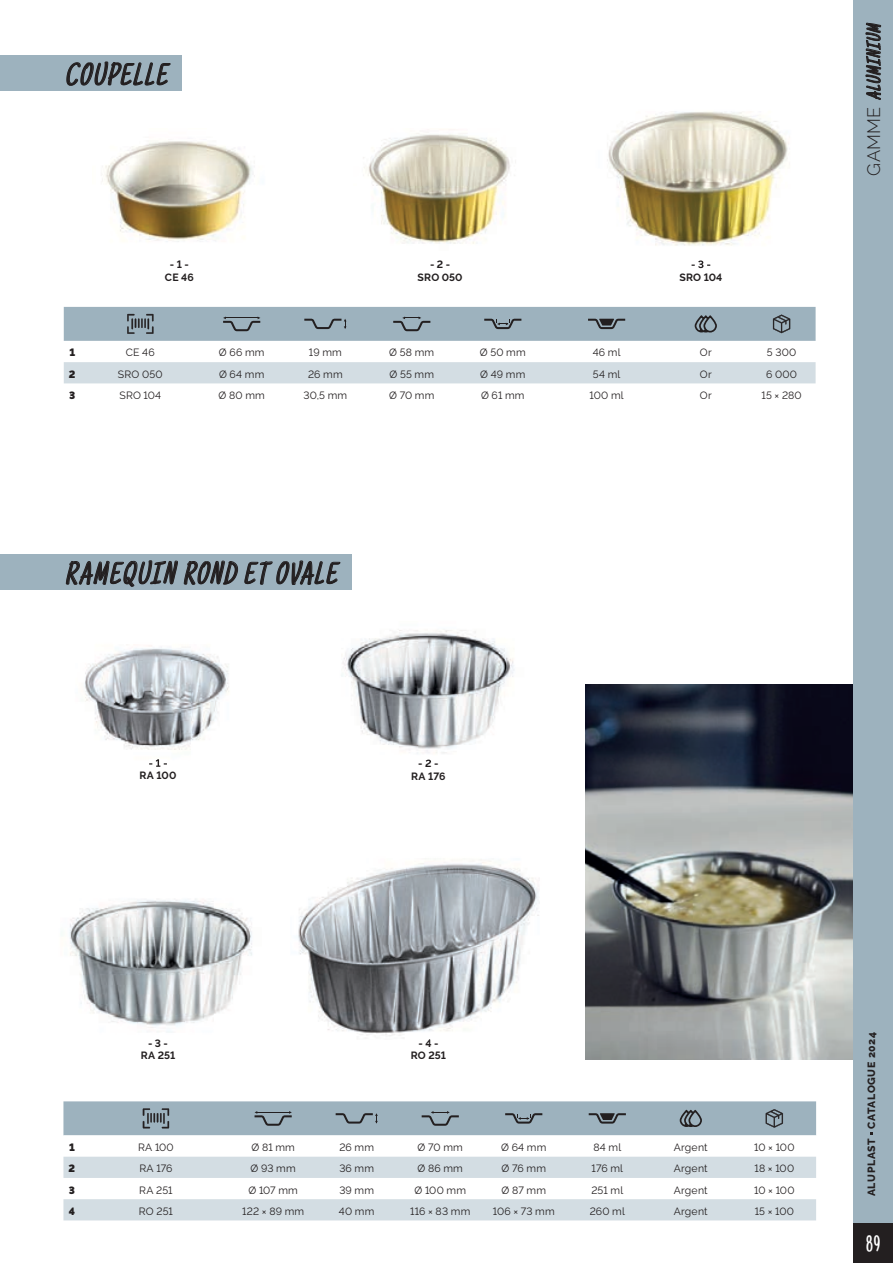
<style>
.page{position:relative;width:893px;height:1263px;background:#fff}
.page>*{position:absolute;margin:0;border:0;box-sizing:border-box;transform-origin:0 0}
.t1{font:italic 31.5px "Just Another Hand";color:#231f20}
.t2{font:22.5px "Just Another Hand";color:#fff}
.t3{font:italic 19.5px "Just Another Hand";color:#231f20}
.t4{font:10.5px "Raleway";letter-spacing:.02em;color:#231f20}
.t5{font:700 10.5px/12.6px "Raleway";letter-spacing:.01em;color:#231f20;text-align:center}
.t6{font:800 10.5px "Raleway";letter-spacing:.055em;color:#231f20}
.t7{font:900 10.5px "Raleway";color:#231f20}
.s1{font-family:"Raleway";font-weight:300;font-style:normal;font-size:18px}
</style>
<div class="page">
<img style="left:69px;top:899px;width:183px;height:134px">
<div style="left:0;top:55px;width:181px;height:36px;background:#9db2be"></div>
<svg style="left:66px;top:61px;width:105px;height:25px"></svg>
<svg style="left:64px;top:307px;width:752px;height:76px"></svg>
<img style="left:102px;top:141px;width:153px;height:101px">
<img style="left:363px;top:133px;width:147px;height:111px">
<img style="left:607px;top:111px;width:181px;height:158px">
<img style="left:691px;top:260px;width:19px;height:8px">
<img style="left:585px;top:684px;width:269px;height:375px">
<div style="left:0;top:554px;width:351px;height:36px;background:#9db2be"></div>
<svg style="left:66px;top:560px;width:172px;height:27px"></svg>
<svg style="left:244px;top:560px;width:97px;height:25px"></svg>
<svg style="left:63px;top:1157px;width:753px;height:63px;fill:#d3dde3"></svg>
<svg style="left:63px;top:1101px;width:753px;height:56px"></svg>
<img style="left:85px;top:645px;width:144px;height:105px">
<img style="left:149px;top:759px;width:18px;height:8px">
<img style="left:341px;top:630px;width:173px;height:130px">
<img style="left:298px;top:860px;width:242px;height:176px">
<div style="left:854px;top:0;width:39px;height:1263px;background:#9db2be"></div>
<svg style="left:866px;top:23px;width:15px;height:77px"></svg>
<div style="left:854px;top:1224px;width:39px;height:39px;background:#231f20"></div>
<h1 class="t1" style="left:64px;top:57px;width:114px">COUPELLE</h1>
<p class="t5" style="left:165px;top:258px;width:30px">- 1 -<br>CE 46</p>
<p class="t5" style="left:418px;top:258px;width:47px">- 2 -<br>SRO 050</p>
<p class="t5" style="left:679px;top:271px;width:45px">SRO 104</p>
<p class="t7" style="left:69px;top:347px;width:7px">1</p>
<p class="t4" style="left:126px;top:347px;width:30px">CE 46</p>
<p class="t4" style="left:219px;top:347px;width:47px">Ø 66 mm</p>
<p class="t4" style="left:309px;top:347px;width:34px">19 mm</p>
<p class="t4" style="left:389px;top:347px;width:47px">Ø 58 mm</p>
<p class="t4" style="left:480px;top:347px;width:47px">Ø 50 mm</p>
<p class="t4" style="left:593px;top:347px;width:29px">46 ml</p>
<p class="t4" style="left:700px;top:347px;width:13px">Or</p>
<p class="t4" style="left:767px;top:347px;width:31px">5 300</p>
<p class="t7" style="left:69px;top:368px;width:8px">2</p>
<p class="t4" style="left:118px;top:368px;width:46px">SRO 050</p>
<p class="t4" style="left:219px;top:368px;width:47px">Ø 64 mm</p>
<p class="t4" style="left:308px;top:368px;width:36px">26 mm</p>
<p class="t4" style="left:389px;top:368px;width:46px">Ø 55 mm</p>
<p class="t4" style="left:480px;top:368px;width:47px">Ø 49 mm</p>
<p class="t4" style="left:593px;top:368px;width:29px">54 ml</p>
<p class="t4" style="left:700px;top:368px;width:13px">Or</p>
<p class="t4" style="left:766px;top:368px;width:32px">6 000</p>
<p class="t7" style="left:69px;top:389px;width:8px">3</p>
<p class="t4" style="left:119px;top:389px;width:43px">SRO 104</p>
<p class="t4" style="left:219px;top:389px;width:48px">Ø 80 mm</p>
<p class="t4" style="left:304px;top:389px;width:45px">30,5 mm</p>
<p class="t4" style="left:389px;top:389px;width:47px">Ø 70 mm</p>
<p class="t4" style="left:481px;top:389px;width:45px">Ø 61 mm</p>
<p class="t4" style="left:590px;top:389px;width:36px">100 ml</p>
<p class="t4" style="left:700px;top:389px;width:13px">Or</p>
<p class="t4" style="left:761px;top:389px;width:42px">15 × 280</p>
<h1 class="t1" style="left:64px;top:555px;width:284px">RAMEQUINRONDETOVALE</h1>
<h3 class="t3" style="left:863px;top:176px;width:159px;rotate:-90deg"><span class="s1">G A M M E</span> ALUMINIUM</h3>
<p class="t5" style="left:140px;top:769px;width:38px">RA 100</p>
<p class="t5" style="left:411px;top:757px;width:36px">- 2 -<br>RA 176</p>
<p class="t5" style="left:141px;top:1037px;width:36px">- 3 -<br>RA 251</p>
<p class="t5" style="left:411px;top:1037px;width:37px">- 4 -<br>RO 251</p>
<p class="t7" style="left:69px;top:1141px;width:7px">1</p>
<p class="t4" style="left:138px;top:1141px;width:37px">RA 100</p>
<p class="t4" style="left:251px;top:1141px;width:45px">Ø 81 mm</p>
<p class="t4" style="left:339px;top:1141px;width:36px">26 mm</p>
<p class="t4" style="left:418px;top:1141px;width:47px">Ø 70 mm</p>
<p class="t4" style="left:501px;top:1141px;width:47px">Ø 64 mm</p>
<p class="t4" style="left:593px;top:1141px;width:29px">84 ml</p>
<p class="t4" style="left:674px;top:1141px;width:35px">Argent</p>
<p class="t4" style="left:754px;top:1141px;width:42px">10 × 100</p>
<p class="t7" style="left:69px;top:1162px;width:8px">2</p>
<p class="t4" style="left:139px;top:1162px;width:35px">RA 176</p>
<p class="t4" style="left:251px;top:1162px;width:47px">Ø 93 mm</p>
<p class="t4" style="left:339px;top:1162px;width:36px">36 mm</p>
<p class="t4" style="left:418px;top:1162px;width:47px">Ø 86 mm</p>
<p class="t4" style="left:502px;top:1162px;width:46px">Ø 76 mm</p>
<p class="t4" style="left:591px;top:1162px;width:33px">176 ml</p>
<p class="t4" style="left:674px;top:1162px;width:35px">Argent</p>
<p class="t4" style="left:755px;top:1162px;width:41px">18 × 100</p>
<p class="t7" style="left:69px;top:1184px;width:8px">3</p>
<p class="t4" style="left:139px;top:1184px;width:35px">RA 251</p>
<p class="t4" style="left:249px;top:1184px;width:51px">Ø 107 mm</p>
<p class="t4" style="left:339px;top:1184px;width:36px">39 mm</p>
<p class="t4" style="left:414px;top:1184px;width:53px">Ø 100 mm</p>
<p class="t4" style="left:502px;top:1184px;width:46px">Ø 87 mm</p>
<p class="t4" style="left:591px;top:1184px;width:33px">251 ml</p>
<p class="t4" style="left:674px;top:1184px;width:35px">Argent</p>
<p class="t4" style="left:754px;top:1184px;width:42px">10 × 100</p>
<p class="t7" style="left:69px;top:1205px;width:8px">4</p>
<p class="t4" style="left:139px;top:1205px;width:35px">RO 251</p>
<p class="t4" style="left:242px;top:1205px;width:63px">122 × 89 mm</p>
<p class="t4" style="left:339px;top:1205px;width:37px">40 mm</p>
<p class="t4" style="left:410px;top:1205px;width:62px">116 × 83 mm</p>
<p class="t4" style="left:493px;top:1205px;width:64px">106 × 73 mm</p>
<p class="t4" style="left:590px;top:1205px;width:37px">260 ml</p>
<p class="t4" style="left:674px;top:1205px;width:35px">Argent</p>
<p class="t4" style="left:755px;top:1205px;width:41px">15 × 100</p>
<p class="t6" style="left:865px;top:1196px;width:165px;rotate:-90deg">ALUPLAST CATALOGUE 2024</p>
<h2 class="t2" style="left:866px;top:1230px;width:16px">89</h2>
</div>
